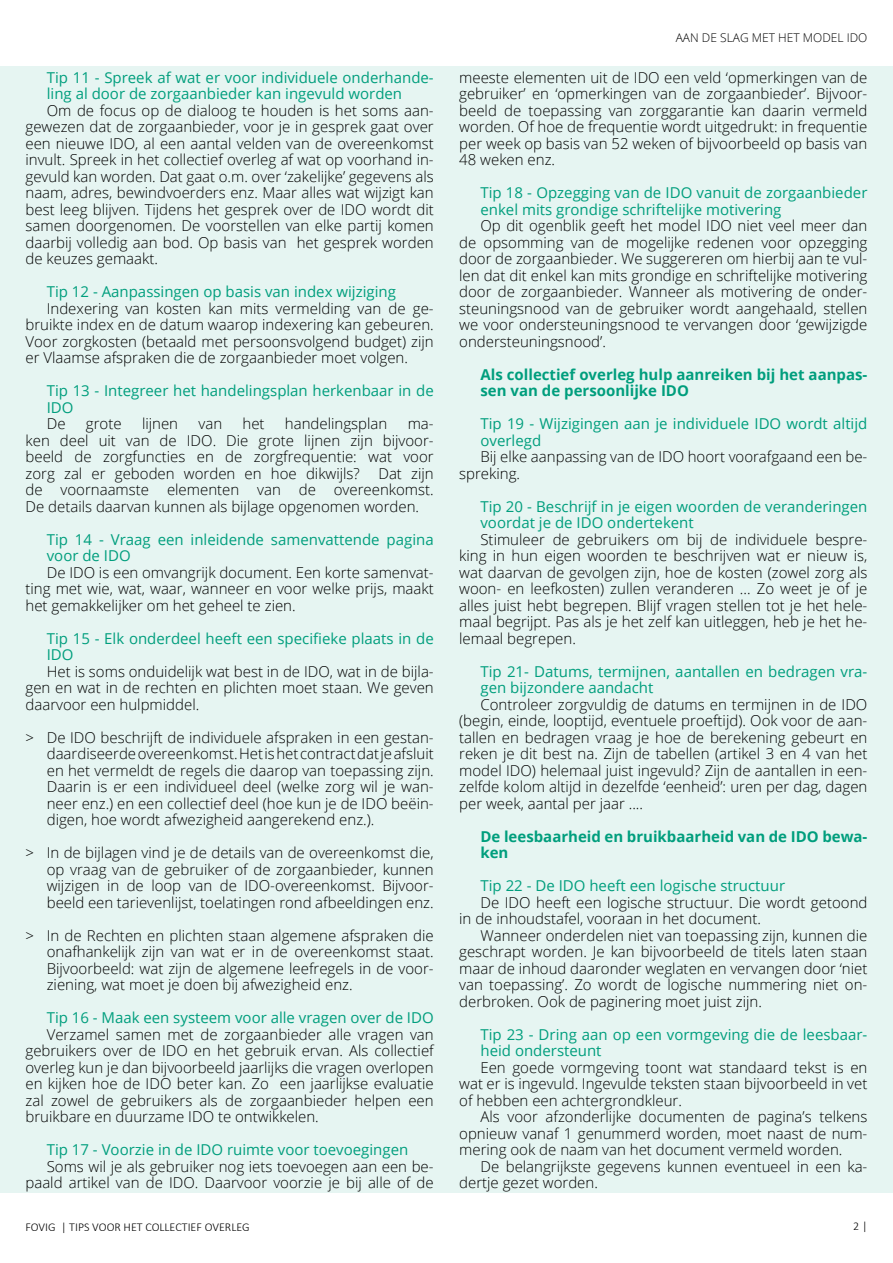
<style>
.page{position:relative;width:893px;height:1263px;background:#fff}
.page>*{position:absolute;margin:0;border:0;box-sizing:border-box;transform-origin:0 0}
.t1{font:300 15px/16.5px "Open Sans";color:#000;text-align:justify}
.t2{font:15px/16.5px "Open Sans";color:#009e7d}
.t3{font:700 15px/16.5px "Open Sans";color:#009e7d}
.t4{font:300 12px "Calibri";color:#000}
.t5{font:300 12px "Open Sans";color:#000}
</style>
<div class="page">
<div style="left:0;top:66px;width:893px;height:1127px;background:#e6f5f2"></div>
<p class="t2" style="left:47px;top:68px;width:388px">Tip 11 - Spreek af wat er voor individuele onderhande&shy;ling al door de zorgaanbieder kan ingevuld worden</p>
<p class="t1" style="left:26px;top:101px;width:410px;text-indent:21px">Om de focus op de dialoog te houden is het soms aan&shy;gewezen dat de zorgaanbieder, voor je in gesprek gaat over een nieuwe IDO, al een aantal velden van de overeenkomst invult. Spreek in het collectief overleg af wat op voorhand in&shy;gevuld kan worden. Dat gaat o.m. over ‘zakelijke’ gegevens als naam, adres, bewindvoerders enz. Maar alles wat wijzigt kan best leeg blijven. Tijdens het gesprek over de IDO wordt dit samen doorgenomen. De voorstellen van elke partij komen daarbij volledig aan bod. Op basis van het gesprek worden de keuzes gemaakt.</p>
<p class="t2" style="left:47px;top:283px;width:351px">Tip 12 - Aanpassingen op basis van index wijziging</p>
<p class="t1" style="left:26px;top:299px;width:410px;text-indent:21px">Indexering van kosten kan mits vermelding van de ge&shy;bruikte index en de datum waarop indexering kan gebeuren.<br>Voor zorgkosten (betaald met persoonsvolgend budget) zijn er Vlaamse afspraken die de zorgaanbieder moet volgen.</p>
<p class="t2" style="left:47px;top:382px;width:388px">Tip 13 - Integreer het handelingsplan herkenbaar in de<br>IDO</p>
<p class="t1" style="left:47px;top:415px;width:20px">De</p>
<p class="t1" style="left:86px;top:415px;width:37px">grote</p>
<p class="t1" style="left:142px;top:415px;width:38px">lijnen</p>
<p class="t1" style="left:198px;top:415px;width:25px">van</p>
<p class="t1" style="left:243px;top:415px;width:24px">het</p>
<p class="t1" style="left:285px;top:415px;width:104px">handelingsplan</p>
<p class="t1" style="left:26px;top:415px;width:410px;text-indent:382px">ma&shy;ken deel uit van de IDO. Die grote lijnen zijn bijvoor&shy;beeld de zorgfuncties en de zorgfrequentie: wat voor zorg zal er geboden worden en hoe dikwijls? Dat zijn de voornaamste elementen van de overeenkomst.<br>De details daarvan kunnen als bijlage opgenomen worden.</p>
<p class="t2" style="left:47px;top:530px;width:388px">Tip 14 - Vraag een inleidende samenvattende pagina voor de IDO</p>
<p class="t1" style="left:26px;top:563px;width:410px;text-indent:21px">De IDO is een omvangrijk document. Een korte samenvat&shy;ting met wie, wat, waar, wanneer en voor welke prijs, maakt het gemakkelijker om het geheel te zien.</p>
<p class="t2" style="left:47px;top:629px;width:388px">Tip 15 - Elk onderdeel heeft een specifieke plaats in de<br>IDO</p>
<p class="t1" style="left:26px;top:662px;width:410px;text-indent:21px">Het is soms onduidelijk wat best in de IDO, wat in de bijla&shy;gen en wat in de rechten en plichten moet staan. We geven daarvoor een hulpmiddel.</p>
<p class="t1" style="left:47px;top:728px;width:388px;text-indent:-21px">&gt; De IDO beschrijft de individuele afspraken in een gestan&shy;daardiseerde overeenkomst. Het is het contract dat je afsluit en het vermeldt de regels die daarop van toepassing zijn.<br>Daarin is er een individueel deel (welke zorg wil je wan&shy;neer enz.) en een collectief deel (hoe kun je de IDO beëin&shy;digen, hoe wordt afwezigheid aangerekend enz.).</p>
<p class="t1" style="left:47px;top:844px;width:388px;text-indent:-21px">&gt; In de bijlagen vind je de details van de overeenkomst die, op vraag van de gebruiker of de zorgaanbieder, kunnen wijzigen in de loop van de IDO-overeenkomst. Bijvoor&shy;beeld een tarievenlijst, toelatingen rond afbeeldingen enz.</p>
<p class="t1" style="left:47px;top:926px;width:388px;text-indent:-21px">&gt; In de Rechten en plichten staan algemene afspraken die onafhankelijk zijn van wat er in de overeenkomst staat.<br>Bijvoorbeeld: wat zijn de algemene leefregels in de voor&shy;ziening, wat moet je doen bij afwezigheid enz.</p>
<p class="t2" style="left:47px;top:1009px;width:388px">Tip 16 - Maak een systeem voor alle vragen over de IDO</p>
<p class="t1" style="left:25px;top:1025px;width:410px;text-indent:21px">Verzamel samen met de zorgaanbieder alle vragen van gebruikers over de IDO en het gebruik ervan. Als collectief overleg kun je dan bijvoorbeeld jaarlijks die vragen overlopen en kijken hoe de IDO beter kan. Zo een jaarlijkse evaluatie zal zowel de gebruikers als de zorgaanbieder helpen een bruikbare en duurzame IDO te ontwikkelen.</p>
<p class="t2" style="left:47px;top:1141px;width:363px">Tip 17 - Voorzie in de IDO ruimte voor toevoegingen</p>
<p class="t1" style="left:25px;top:1157px;width:410px;text-align:right">Soms wil je als gebruiker nog iets toevoegen aan een be&shy;paald artikel van de IDO. Daarvoor voorzie je bij alle of de</p>
<p class="t5" style="left:676px;top:30px;width:193px">AAN DE SLAG MET HET MODEL IDO</p>
<p class="t1" style="left:459px;top:68px;width:410px">meeste elementen uit de IDO een veld ‘opmerkingen van de gebruiker’ en ‘opmerkingen van de zorgaanbieder’. Bijvoor&shy;beeld de toepassing van zorggarantie kan daarin vermeld worden. Of hoe de frequentie wordt uitgedrukt: in frequentie per week op basis van 52 weken of bijvoorbeeld op basis van 48 weken enz.</p>
<p class="t2" style="left:480px;top:184px;width:388px">Tip 18 - Opzegging van de IDO vanuit de zorgaanbieder enkel mits grondige schriftelijke motivering</p>
<p class="t1" style="left:459px;top:217px;width:410px;text-indent:21px">Op dit ogenblik geeft het model IDO niet veel meer dan de opsomming van de mogelijke redenen voor opzegging door de zorgaanbieder. We suggereren om hierbij aan te vul&shy;len dat dit enkel kan mits grondige en schriftelijke motivering door de zorgaanbieder. Wanneer als motivering de onder&shy;steuningsnood van de gebruiker wordt aangehaald, stellen we voor ondersteuningsnood te vervangen door ‘gewijzigde ondersteuningsnood’.</p>
<p class="t3" style="left:480px;top:365px;width:388px">Als collectief overleg hulp aanreiken bij het aanpas&shy;sen van de persoonlijke IDO</p>
<p class="t2" style="left:480px;top:415px;width:388px">Tip 19 - Wijzigingen aan je individuele IDO wordt altijd overlegd</p>
<p class="t1" style="left:459px;top:448px;width:410px;text-indent:21px">Bij elke aanpassing van de IDO hoort voorafgaand een be&shy;spreking.</p>
<p class="t2" style="left:480px;top:497px;width:388px">Tip 20 - Beschrijf in je eigen woorden de veranderingen voordat je de IDO ondertekent</p>
<p class="t1" style="left:459px;top:530px;width:410px;text-indent:21px">Stimuleer de gebruikers om bij de individuele bespre&shy;king in hun eigen woorden te beschrijven wat er nieuw is, wat daarvan de gevolgen zijn, hoe de kosten (zowel zorg als woon- en leefkosten) zullen veranderen ... Zo weet je of je alles juist hebt begrepen. Blijf vragen stellen tot je het hele&shy;maal begrijpt. Pas als je het zelf kan uitleggen, heb je het he&shy;lemaal begrepen.</p>
<p class="t2" style="left:480px;top:662px;width:388px">Tip 21- Datums, termijnen, aantallen en bedragen vra&shy;gen bijzondere aandacht</p>
<p class="t1" style="left:459px;top:695px;width:410px;text-indent:21px">Controleer zorgvuldig de datums en termijnen in de IDO (begin, einde, looptijd, eventuele proeftijd). Ook voor de aan&shy;tallen en bedragen vraag je hoe de berekening gebeurt en reken je dit best na. Zijn de tabellen (artikel 3 en 4 van het model IDO) helemaal juist ingevuld? Zijn de aantallen in een&shy;zelfde kolom altijd in dezelfde ‘eenheid’: uren per dag, dagen per week, aantal per jaar ....</p>
<p class="t3" style="left:480px;top:827px;width:388px">De leesbaarheid en bruikbaarheid van de IDO bewa&shy;ken</p>
<p class="t2" style="left:480px;top:877px;width:306px">Tip 22 - De IDO heeft een logische structuur</p>
<p class="t1" style="left:459px;top:893px;width:410px;text-indent:21px">De IDO heeft een logische structuur. Die wordt getoond in de inhoudstafel, vooraan in het document.</p>
<p class="t1" style="left:459px;top:926px;width:410px;text-indent:21px">Wanneer onderdelen niet van toepassing zijn, kunnen die geschrapt worden. Je kan bijvoorbeeld de titels laten staan maar de inhoud daaronder weglaten en vervangen door ‘niet van toepassing’. Zo wordt de logische nummering niet on&shy;derbroken. Ook de paginering moet juist zijn.</p>
<p class="t2" style="left:480px;top:1025px;width:388px">Tip 23 - Dring aan op een vormgeving die de leesbaar&shy;heid ondersteunt</p>
<p class="t1" style="left:459px;top:1058px;width:410px;text-indent:21px">Een goede vormgeving toont wat standaard tekst is en wat er is ingevuld. Ingevulde teksten staan bijvoorbeeld in vet of hebben een achtergrondkleur.</p>
<p class="t1" style="left:459px;top:1108px;width:410px;text-indent:21px">Als voor afzonderlijke documenten de pagina’s telkens opnieuw vanaf 1 genummerd worden, moet naast de num&shy;mering ook de naam van het document vermeld worden.</p>
<p class="t1" style="left:459px;top:1157px;width:410px;text-indent:21px">De belangrijkste gegevens kunnen eventueel in een ka&shy;dertje gezet worden.</p>
<p class="t4" style="left:26px;top:1219px;width:226px">FOVIG | TIPS VOOR HET COLLECTIEF OVERLEG</p>
<p class="t4" style="left:853px;top:1219px;width:16px">2 |</p>
</div>
